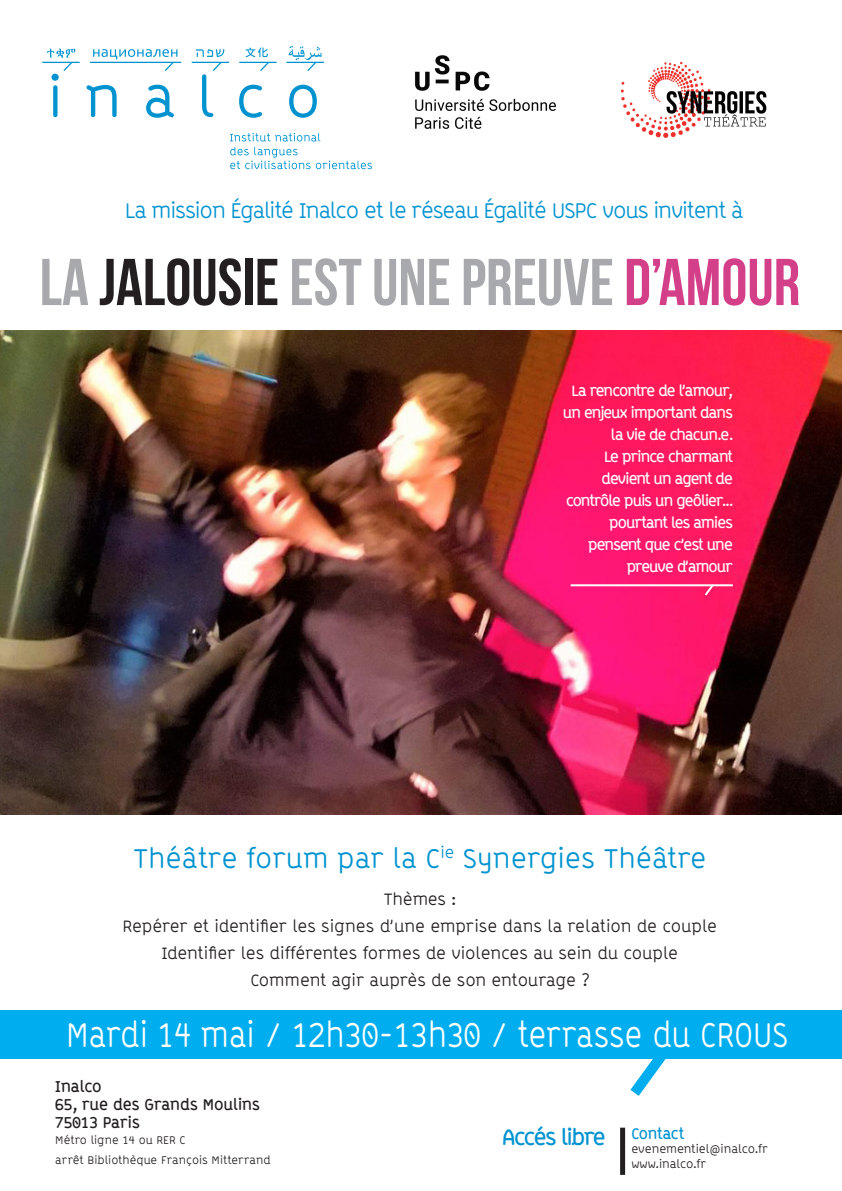
<style>
.page{position:relative;width:842px;height:1191px;background:#fff}
.page>*{position:absolute;margin:0;border:0;box-sizing:border-box;transform-origin:0 0}
.t1{font:66px "Bebas Neue";color:#a8a9ad}
.t2{font:35.7px "ABB Line";color:#fff;scale:.87 1}
.t3{font:28px "ABB Line";color:#0093d0}
.t4{font:22px "ABB Line";letter-spacing:-.05em;color:#0093d0}
.t5{font:700 22px "ABB Line";letter-spacing:-.06em;color:#0093d0}
.t6{font:17px/27px "ABB Line";letter-spacing:-.01em;color:#231f20;text-align:center}
.t7{font:700 15.5px "ABB Line";letter-spacing:.005em;color:#231f20}
.t8{font:700 15px/22px "ABB Line";letter-spacing:-.05em;color:#fff;text-align:right}
.t9{font:700 15px "ABB Line";letter-spacing:-.015em;color:#0093d0}
.t10{font:12px "ABB Line";color:#231f20}
.t11{font:11.5px "ABB Line";letter-spacing:.005em;color:#231f20}
.s1{color:#231f20}
.s2{color:#d43f89}
</style>
<div class="page">
<svg style="left:230px;top:133px;width:90px;height:8px"></svg>
<svg style="left:230px;top:147px;width:142px;height:22px"></svg>
<svg style="left:86px;top:85px;width:31px;height:32px"></svg>
<svg style="left:146px;top:85px;width:28px;height:33px"></svg>
<svg style="left:239px;top:85px;width:23px;height:33px"></svg>
<svg style="left:289px;top:85px;width:28px;height:33px"></svg>
<svg style="left:239px;top:47px;width:38px;height:24px"></svg>
<svg style="left:192px;top:49px;width:37px;height:68px"></svg>
<svg style="left:90px;top:49px;width:91px;height:22px"></svg>
<svg style="left:286px;top:46px;width:38px;height:25px"></svg>
<svg style="left:42px;top:49px;width:38px;height:68px"></svg>
<div style="left:0;top:1010px;width:842px;height:48px;background:#00aeef"></div>
<svg style="left:630px;top:1058px;width:37px;height:37px"></svg>
<div style="left:620px;top:1127px;width:5px;height:47px;background:#231f20"></div>
<img style="left:0;top:330px;width:842px;height:485px">
<img style="left:620px;top:61px;width:147px;height:77px">
<img style="left:415px;top:55px;width:141px;height:74px">
<hr style="left:571px;top:584px;width:162px;height:2px;background:#fff">
<svg style="left:703px;top:582px;width:13px;height:15px"></svg>
<p class="t4" style="left:125px;top:198px;width:620px">La mission Égalité Inalco et le réseau Égalité USPC vous invitent à</p>
<p class="t1" style="left:40px;top:246px;width:762px">LA <span class="s1">JALOUSIE</span>EST UNE PREUVE <span class="s2">D’AMOUR</span></p>
<p class="t8" style="left:563px;top:380px;width:171px">La rencontre de l’amour, un enjeux important dans la vie de chacun.e.</p>
<p class="t8" style="left:566px;top:446px;width:168px">Le prince charmant devient un agent de contrôle puis un geôlier... pourtant les amies pensent que c’est une preuve d’amour</p>
<p class="t3" style="left:133px;top:842px;width:575px">Théâtre forum par la C<sup>ie</sup> Synergies Théâtre</p>
<p class="t6" style="left:123px;top:886px;width:596px">Thèmes :<br>Repérer et identifier les signes d’une emprise dans la relation de couple Identifier les différentes formes de violences au sein du couple Comment agir auprès de son entourage ?</p>
<p class="t2" style="left:66px;top:1013px;width:832px">Mardi 14 mai / 12h30-13h30 / terrasse du CROUS</p>
<p class="t7" style="left:55px;top:1077px;width:48px">Inalco</p>
<p class="t7" style="left:55px;top:1095px;width:206px">65, rue des Grands Moulins</p>
<p class="t7" style="left:55px;top:1113px;width:86px">75013 Paris</p>
<p class="t11" style="left:55px;top:1133px;width:132px">Métro ligne 14 ou RER C</p>
<p class="t11" style="left:55px;top:1153px;width:217px">arrêt Bibliothèque François Mitterrand</p>
<p class="t5" style="left:502px;top:1124px;width:105px">Accés libre</p>
<p class="t9" style="left:631px;top:1124px;width:54px">Contact</p>
<p class="t10" style="left:631px;top:1142px;width:138px">evenementiel@inalco.fr</p>
<p class="t10" style="left:631px;top:1156px;width:77px">www.inalco.fr</p>
</div>
